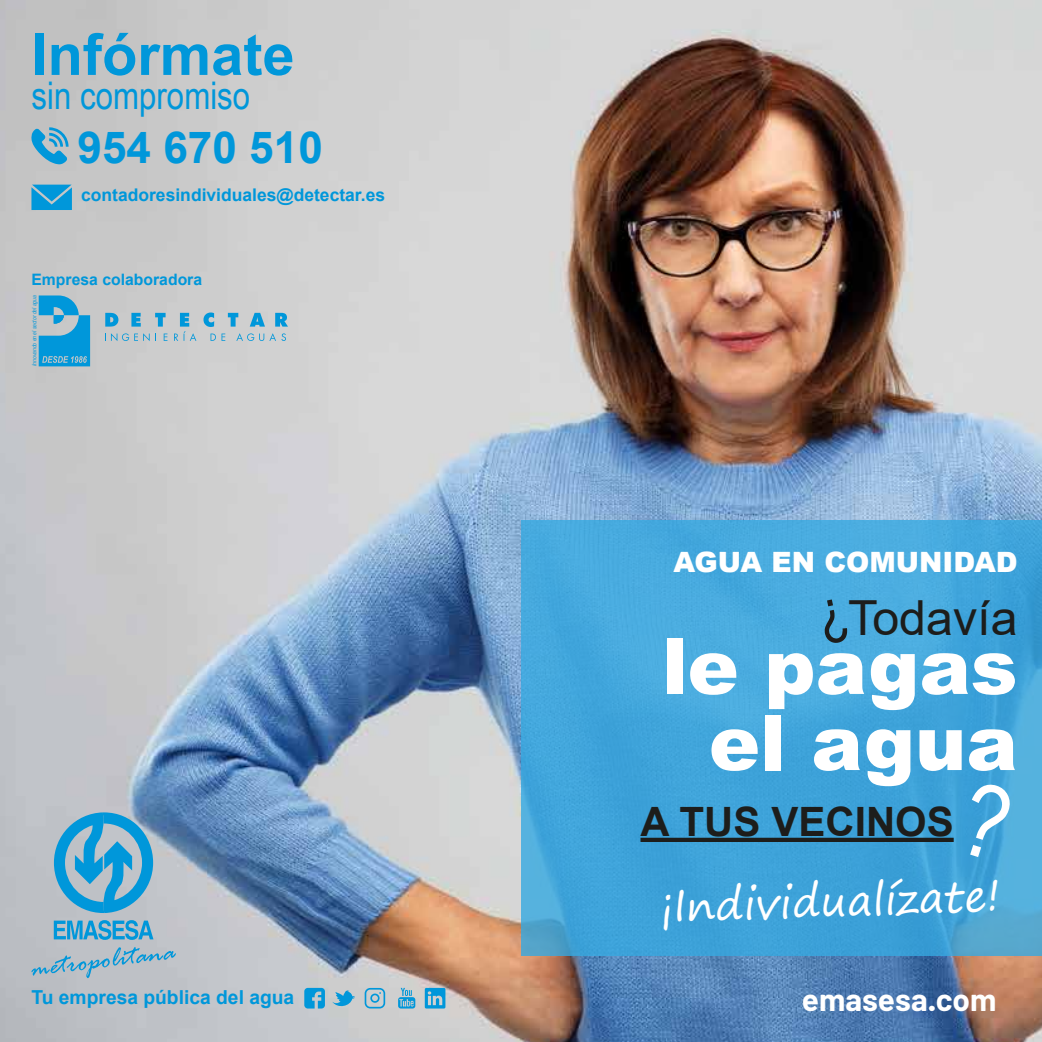
<style>
.page{position:relative;width:1042px;height:1042px;background:#fff}
.page>*{position:absolute;margin:0;border:0;box-sizing:border-box;transform-origin:0 0}
.t1{font:900 76.83px "Arial";color:#fff}
.t2{font:700 57.75px "Arial";color:#0097da}
.t3{font:48.3px "Arial";color:#1d1d1b}
.t4{font:700 44.1px "Arial";color:#0097da}
.t5{font:43.05px "Segoe Print";color:#fff}
.t6{font:700 40.43px "Arial";color:#1d1d1b}
.t7{font:38.15px "Arial Narrow";color:#0097da}
.t8{font:700 31.5px "Barlow";color:#fff}
.t9{font:900 28px "Arial";color:#fff}
.t10{font:700 19.25px "Arial";color:#0097da}
.t11{font:700 17.5px "Arial";color:#0097da}
.t12{font:700 15.75px "Arial";color:#0097da}
.t13{font:italic 6.12px "Arial Narrow";color:#0097da}
</style>
<div class="page">
<img style="left:0;top:0;width:1042px;height:1042px">
<svg style="left:521px;top:521px;width:521px;height:435px;background:#43a6db"></svg>
<hr style="left:640px;top:838px;width:313px;height:4px;background:#1d1d1b">
<svg style="left:398px;top:988px;width:17px;height:20px"></svg>
<svg style="left:425px;top:988px;width:20px;height:20px"></svg>
<svg style="left:304px;top:988px;width:21px;height:20px"></svg>
<svg style="left:332px;top:990px;width:23px;height:19px"></svg>
<svg style="left:365px;top:988px;width:20px;height:20px"></svg>
<svg style="left:31px;top:127px;width:38px;height:37px"></svg>
<svg style="left:31px;top:185px;width:41px;height:25px"></svg>
<svg style="left:54px;top:812px;width:99px;height:101px;background:#5eabcf"></svg>
<svg style="left:54px;top:920px;width:99px;height:20px;background:#59aad0"></svg>
<svg style="left:31px;top:947px;width:145px;height:31px;background:#a2bac8"></svg>
<svg style="left:105px;top:313px;width:13px;height:14px"></svg>
<svg style="left:131px;top:313px;width:10px;height:14px"></svg>
<svg style="left:155px;top:313px;width:11px;height:14px"></svg>
<svg style="left:203px;top:312px;width:11px;height:15px"></svg>
<svg style="left:228px;top:313px;width:10px;height:14px"></svg>
<svg style="left:250px;top:313px;width:15px;height:14px"></svg>
<svg style="left:275px;top:313px;width:13px;height:14px"></svg>
<svg style="left:105px;top:333px;width:45px;height:8px"></svg>
<svg style="left:164px;top:333px;width:3px;height:8px"></svg>
<svg style="left:174px;top:313px;width:22px;height:28px"></svg>
<svg style="left:210px;top:333px;width:15px;height:8px"></svg>
<svg style="left:236px;top:333px;width:50px;height:8px"></svg>
<svg style="left:39px;top:295px;width:51px;height:71px;background:#41a6d3"></svg>
<svg style="left:818px;top:597px;width:31px;height:48px"></svg>
<svg style="left:956px;top:780px;width:58px;height:81px;background:#3fa2d8"></svg>
<h2 class="t2" style="left:31px;top:14px;width:265px">Infórmate</h2>
<h3 class="t7" style="left:31px;top:68px;width:220px">sin compromiso</h3>
<h3 class="t4" style="left:77px;top:116px;width:247px">954 670 510</h3>
<p class="t11" style="left:81px;top:183px;width:305px">contadoresindividuales@detectar.es</p>
<p class="t12" style="left:31px;top:268px;width:172px">Empresa colaboradora</p>
<p class="t13" style="left:30px;top:366px;width:72px;rotate:-90deg">Innovando en el sector del agua</p>
<p class="t10" style="left:31px;top:983px;width:264px">Tu empresa pública del agua</p>
<h3 class="t9" style="left:673px;top:541px;width:346px">AGUA EN COMUNIDAD</h3>
<h3 class="t3" style="left:848px;top:585px;width:171px">Todavía</h3>
<h1 class="t1" style="left:662px;top:611px;width:357px">le pagas</h1>
<h1 class="t1" style="left:709px;top:687px;width:310px">el agua</h1>
<h3 class="t6" style="left:640px;top:793px;width:315px">A TUS VECINOS</h3>
<h3 class="t5" style="left:659px;top:868px;width:341px;rotate:-2deg">¡Individualízate!</h3>
<h3 class="t8" style="left:802px;top:980px;width:196px">emasesa.com</h3>
</div>
